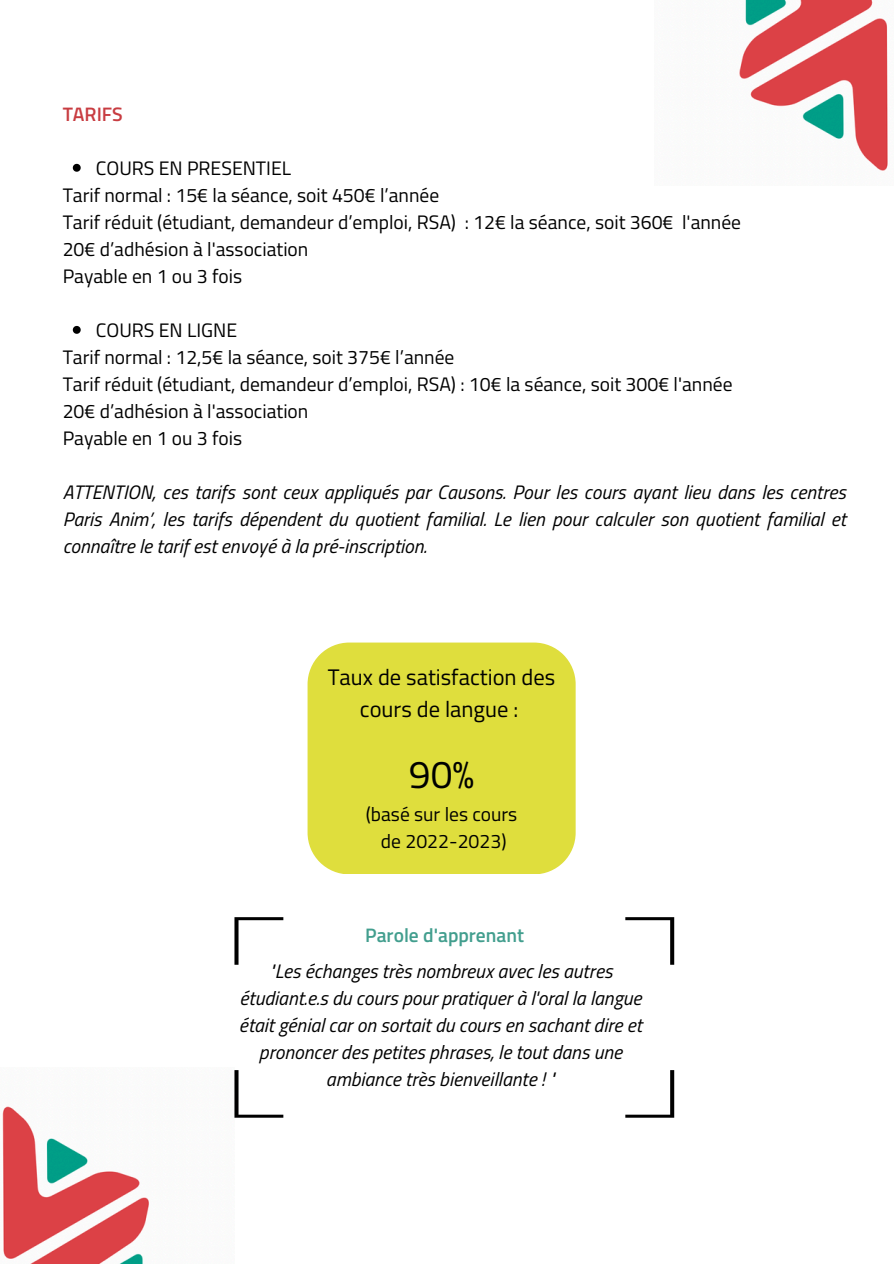
<style>
.page{position:relative;width:894px;height:1264px;background:#fff}
.page>*{position:absolute;margin:0;border:0;box-sizing:border-box;transform-origin:0 0}
.t1{font:39px "Titillium Web";color:#000}
.t2{font:22.5px/31.5px "Titillium Web";color:#000;text-align:center}
.t3{font:italic 19.5px/27px "Titillium Web";color:#000;text-align:justify}
.t4{font:19.5px "Titillium Web";color:#000}
.t5{font:600 19.5px "Titillium Web";color:#429e8e}
.t6{font:600 19.5px "Titillium Web";color:#c83c41}
</style>
<div class="page">
<img style="left:739px;top:0;width:149px;height:171px">
<img style="left:2px;top:1106px;width:233px;height:157px">
<svg style="left:73px;top:164px;width:8px;height:8px"></svg>
<svg style="left:73px;top:326px;width:8px;height:8px"></svg>
<div style="left:307px;top:642px;width:268px;height:232px;background:#dfde3d"></div>
<svg style="left:234px;top:1070px;width:49px;height:47px"></svg>
<svg style="left:625px;top:1070px;width:49px;height:47px"></svg>
<svg style="left:234px;top:917px;width:49px;height:47px"></svg>
<svg style="left:625px;top:917px;width:49px;height:47px"></svg>
<p class="t6" style="left:63px;top:99px;width:62px">TARIFS</p>
<p class="t4" style="left:96px;top:153px;width:197px">COURS EN PRESENTIEL</p>
<p class="t4" style="left:63px;top:180px;width:378px">Tarif normal : 15€ la séance, soit 450€ l’année</p>
<p class="t4" style="left:63px;top:207px;width:679px">Tarif réduit (étudiant, demandeur d’emploi, RSA) : 12€ la séance, soit 360€ l'année</p>
<p class="t4" style="left:63px;top:234px;width:247px">20€ d’adhésion à l'association</p>
<p class="t4" style="left:63px;top:261px;width:181px">Payable en 1 ou 3 fois</p>
<p class="t4" style="left:96px;top:315px;width:143px">COURS EN LIGNE</p>
<p class="t4" style="left:63px;top:342px;width:393px">Tarif normal : 12,5€ la séance, soit 375€ l’année</p>
<p class="t4" style="left:63px;top:369px;width:671px">Tarif réduit (étudiant, demandeur d’emploi, RSA) : 10€ la séance, soit 300€ l'année</p>
<p class="t4" style="left:63px;top:396px;width:247px">20€ d’adhésion à l'association</p>
<p class="t4" style="left:63px;top:423px;width:181px">Payable en 1 ou 3 fois</p>
<h1 class="t3" style="left:63px;top:478px;width:784px">ATTENTION, ces tarifs sont ceux appliqués par Causons. Pour les cours ayant lieu dans les centres Paris Anim’, les tarifs dépendent du quotient familial. Le lien pour calculer son quotient familial et connaître le tarif est envoyé à la pré-inscription.</h1>
<p class="t2" style="left:328px;top:661px;width:229px">Taux de satisfaction des cours de langue :</p>
<p class="t1" style="left:408px;top:743px;width:67px">90%</p>
<p class="t4" style="left:366px;top:799px;width:153px">(basé sur les cours</p>
<p class="t4" style="left:381px;top:826px;width:127px">de 2022-2023)</p>
<p class="t5" style="left:365px;top:919px;width:160px">Parole d'apprenant</p>
<h3 class="t3" style="left:239px;top:956px;width:404px;text-align:center">"Les échanges très nombreux avec les autres étudiant.e.s du cours pour pratiquer à l'oral la langue était génial car on sortait du cours en sachant dire et prononcer des petites phrases, le tout dans une ambiance très bienveillante ! "</h3>
</div>
